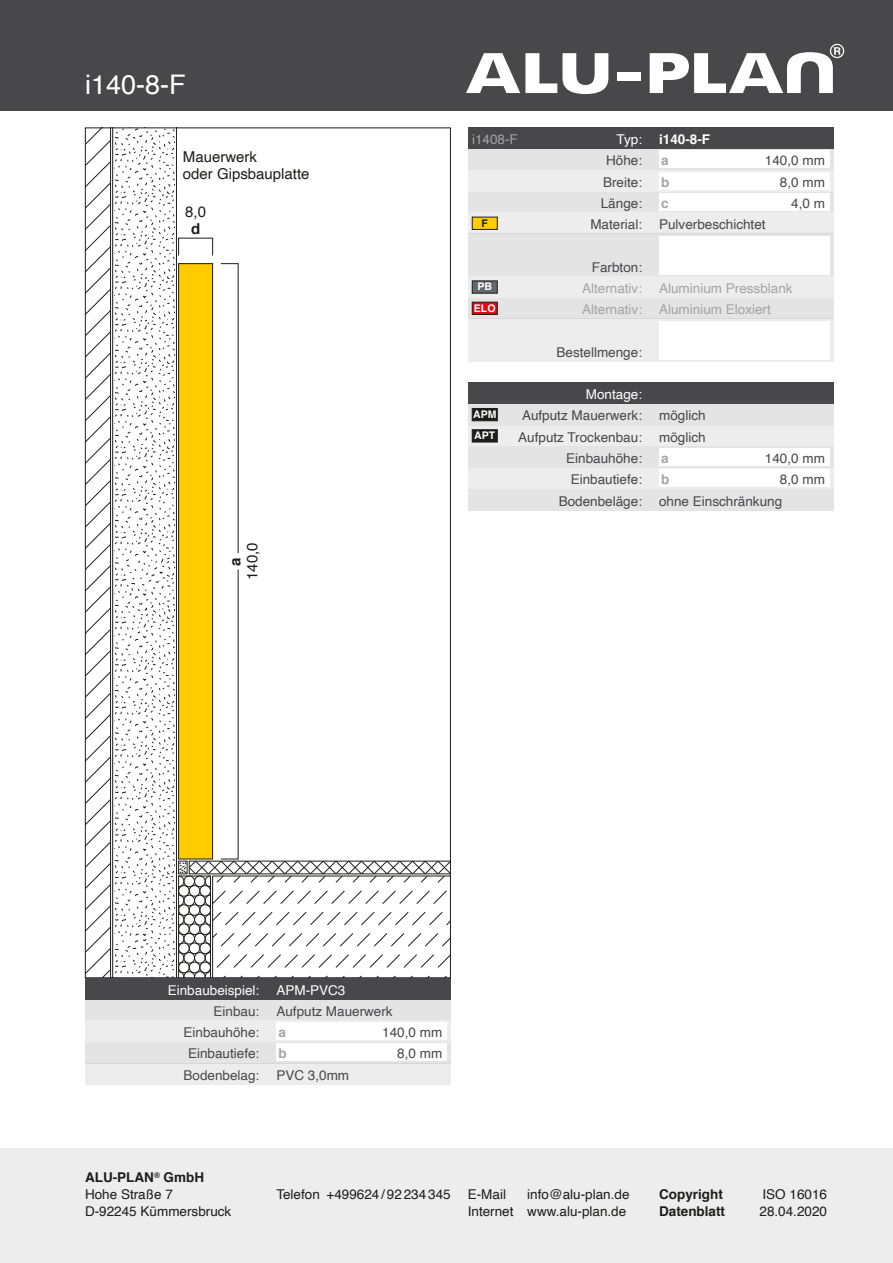
<style>
.page{position:relative;width:893px;height:1263px;background:#fff}
.page>*{position:absolute;margin:0;border:0;box-sizing:border-box;transform-origin:0 0}
.t1{font:27px "Helvetica";color:#fff}
.t2{font:15px/17px "Helvetica";color:#1d1d1b}
.t3{font:700 15px "Helvetica";color:#1d1d1b}
.t4{font:13.5px "Helvetica";color:#48484a}
.t5{font:13.5px/17px "Helvetica";color:#1d1d1b}
.t6{font:13.5px "Helvetica";color:#a4a4a6}
.t7{font:13.5px "Helvetica";color:#fff}
.t8{font:700 13.5px "Helvetica";color:#1d1d1b}
.t9{font:700 13.5px "Helvetica";color:#fff}
.t10{font:700 13.5px "Helvetica";color:#a4a4a6}
.t11{font:13.5px "Helvetica";color:#a4a4a7}
.t12{font:700 10.5px/21.3px "Helvetica";color:#fff}
.t13{font:700 10.5px "Helvetica";color:#1d1d1b}
.s1{font-weight:700}
</style>
<div class="page">
<div style="left:0;top:1148px;width:893px;height:115px;background:#ededee"></div>
<div style="left:0;top:0;width:893px;height:111px;background:#48484a"></div>
<svg style="left:87px;top:130px;width:362px;height:846px"></svg>
<hr style="left:179px;top:238px;width:34px;height:1px;background:#1d1d1b">
<div style="left:468px;top:425px;width:365px;height:21px;background:#ededee"></div>
<div style="left:468px;top:404px;width:365px;height:21px;background:#e4e4e5"></div>
<div style="left:468px;top:489px;width:365px;height:21px;background:#e4e4e5"></div>
<div style="left:468px;top:468px;width:365px;height:21px;background:#ededee"></div>
<div style="left:659px;top:470px;width:170px;height:17px;background:#fff"></div>
<div style="left:468px;top:446px;width:365px;height:22px;background:#e4e4e5"></div>
<div style="left:659px;top:449px;width:170px;height:17px;background:#fff"></div>
<div style="left:468px;top:383px;width:365px;height:21px;background:#48484a"></div>
<div style="left:85px;top:999px;width:366px;height:21px;background:#e4e4e5"></div>
<svg style="left:85px;top:1020px;width:366px;height:64px"></svg>
<div style="left:276px;top:1023px;width:170px;height:17px;background:#fff"></div>
<div style="left:85px;top:978px;width:366px;height:21px;background:#48484a"></div>
<div style="left:468px;top:191px;width:365px;height:22px;background:#e4e4e5"></div>
<div style="left:659px;top:193px;width:170px;height:17px;background:#fff"></div>
<div style="left:468px;top:170px;width:365px;height:21px;background:#ededee"></div>
<div style="left:659px;top:172px;width:170px;height:17px;background:#fff"></div>
<div style="left:468px;top:149px;width:365px;height:21px;background:#e4e4e5"></div>
<div style="left:659px;top:151px;width:170px;height:17px;background:#fff"></div>
<div style="left:468px;top:128px;width:365px;height:21px;background:#48484a"></div>
<svg style="left:468px;top:213px;width:365px;height:148px"></svg>
<div style="left:472px;top:408px;width:25px;height:13px;background:#1d1d1b;border:1px solid #1d1d1b"></div>
<div style="left:472px;top:429px;width:25px;height:13px;background:#1d1d1b;border:1px solid #1d1d1b"></div>
<div style="left:472px;top:217px;width:25px;height:13px;background:#fc0;border:1px solid #1d1d1b"></div>
<div style="left:472px;top:281px;width:25px;height:12px;background:#65686f;border:1px solid #1d1d1b"></div>
<div style="left:472px;top:302px;width:25px;height:13px;background:#e30614;border:1px solid #1d1d1b"></div>
<svg style="left:650px;top:44px;width:194px;height:49px"></svg>
<div style="left:617px;top:72px;width:23px;height:9px;background:#fff"></div>
<svg style="left:466px;top:53px;width:142px;height:41px"></svg>
<h1 class="t1" style="left:85px;top:63px;width:102px">i140-8-F</h1>
<p class="t2" style="left:183px;top:148px;width:128px">Mauerwerk<br>oder Gipsbauplatte</p>
<p class="t2" style="left:185px;top:204px;width:22px">8,0</p>
<p class="t3" style="left:191px;top:217px;width:11px">d</p>
<p class="t2" style="left:244px;top:580px;width:39px;rotate:-90deg">140,0</p>
<p class="t3" style="left:223px;top:565px;width:10px;rotate:-90deg">a</p>
<p class="t11" style="left:472px;top:129px;width:47px">i1408-F</p>
<p class="t7" style="left:617px;top:129px;width:27px">Typ:</p>
<p class="t9" style="left:659px;top:128px;width:53px">i140-8-F</p>
<p class="t4" style="left:606px;top:150px;width:38px">Höhe:</p>
<p class="t10" style="left:661px;top:150px;width:9px">a</p>
<p class="t4" style="left:765px;top:150px;width:62px">140,0 mm</p>
<p class="t4" style="left:603px;top:171px;width:41px">Breite:</p>
<p class="t10" style="left:661px;top:171px;width:10px">b</p>
<p class="t4" style="left:780px;top:171px;width:47px">8,0 mm</p>
<p class="t4" style="left:601px;top:193px;width:43px">Länge:</p>
<p class="t10" style="left:661px;top:192px;width:9px">c</p>
<p class="t4" style="left:791px;top:193px;width:35px">4,0 m</p>
<p class="t13" style="left:482px;top:214px;width:8px">F</p>
<p class="t4" style="left:590px;top:214px;width:53px">Material:</p>
<p class="t4" style="left:659px;top:214px;width:108px">Pulverbeschichtet</p>
<p class="t4" style="left:592px;top:256px;width:52px">Farbton:</p>
<p class="t12" style="left:474px;top:276px;width:23px;text-align:center">PB<br>ELO</p>
<p class="t6" style="left:582px;top:278px;width:62px">Alternativ:</p>
<p class="t6" style="left:582px;top:299px;width:62px">Alternativ:</p>
<p class="t6" style="left:659px;top:278px;width:135px">Aluminium Pressblank</p>
<p class="t6" style="left:659px;top:299px;width:113px">Aluminium Eloxiert</p>
<p class="t4" style="left:556px;top:341px;width:87px">Bestellmenge:</p>
<p class="t12" style="left:473px;top:404px;width:25px">APM<br>APT</p>
<p class="t7" style="left:586px;top:384px;width:58px">Montage:</p>
<p class="t4" style="left:518px;top:427px;width:125px">Aufputz Trockenbau:</p>
<p class="t4" style="left:659px;top:427px;width:48px">möglich</p>
<p class="t4" style="left:522px;top:405px;width:122px">Aufputz Mauerwerk:</p>
<p class="t4" style="left:659px;top:405px;width:48px">möglich</p>
<p class="t4" style="left:566px;top:448px;width:77px">Einbauhöhe:</p>
<p class="t10" style="left:661px;top:447px;width:9px">a</p>
<p class="t4" style="left:765px;top:448px;width:62px">140,0 mm</p>
<p class="t4" style="left:571px;top:469px;width:73px">Einbautiefe:</p>
<p class="t10" style="left:661px;top:469px;width:10px">b</p>
<p class="t4" style="left:780px;top:469px;width:47px">8,0 mm</p>
<p class="t4" style="left:559px;top:490px;width:85px">Bodenbeläge:</p>
<p class="t4" style="left:659px;top:490px;width:125px">ohne Einschränkung</p>
<p class="t7" style="left:168px;top:979px;width:93px">Einbaubeispiel:</p>
<p class="t4" style="left:214px;top:1001px;width:47px">Einbau:</p>
<p class="t7" style="left:276px;top:979px;width:71px">APM-PVC3</p>
<p class="t4" style="left:276px;top:1001px;width:118px">Aufputz Mauerwerk</p>
<p class="t4" style="left:184px;top:1022px;width:77px">Einbauhöhe:</p>
<p class="t10" style="left:279px;top:1021px;width:9px">a</p>
<p class="t4" style="left:382px;top:1022px;width:62px">140,0 mm</p>
<p class="t4" style="left:188px;top:1043px;width:73px">Einbautiefe:</p>
<p class="t10" style="left:279px;top:1043px;width:10px">b</p>
<p class="t4" style="left:397px;top:1043px;width:47px">8,0 mm</p>
<p class="t4" style="left:184px;top:1064px;width:77px">Bodenbelag:</p>
<p class="t4" style="left:276px;top:1064px;width:74px">PVC 3,0mm</p>
<p class="t5" style="left:85px;top:1169px;width:148px"><span class="s1">ALU-PLAN</span><sup>®</sup> <span class="s1">GmbH<br></span>Hohe Straße 7<br>D-92245 Kümmersbruck</p>
<p class="t5" style="left:276px;top:1186px;width:176px">Telefon +499624 /92234345</p>
<p class="t8" style="left:659px;top:1183px;width:65px">Copyright</p>
<p class="t5" style="left:762px;top:1186px;width:66px">ISO 16016</p>
<p class="t8" style="left:659px;top:1200px;width:68px">Datenblatt</p>
<p class="t5" style="left:759px;top:1203px;width:69px">28.04.2020</p>
<p class="t5" style="left:468px;top:1186px;width:163px;text-align:right">info@alu-plan.de<br>Internet www.alu-plan.de</p>
<p class="t5" style="left:468px;top:1186px;width:40px">E-Mail</p>
</div>
